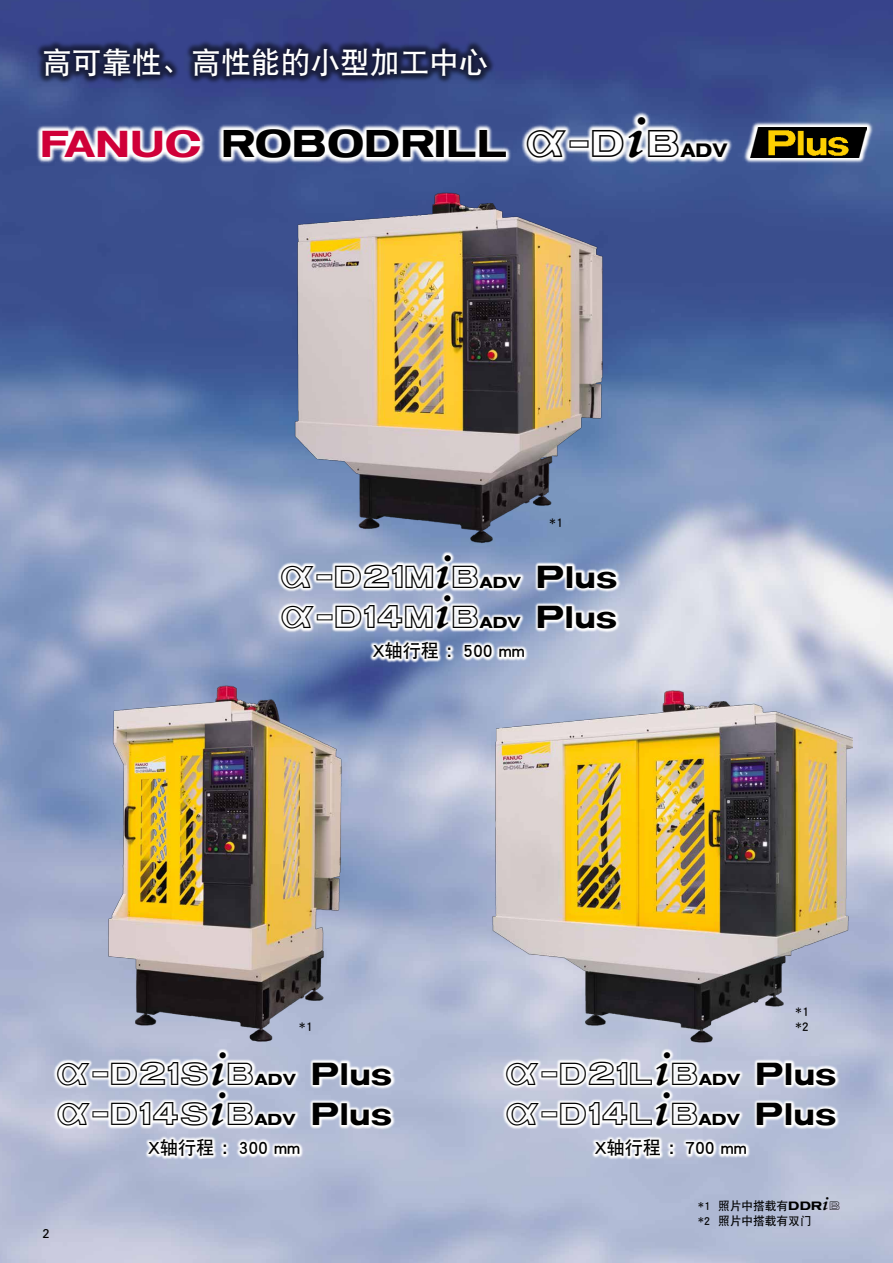
<style>
.page{position:relative;width:893px;height:1263px;background:#fff}
.page>*{position:absolute;margin:0;border:0;box-sizing:border-box;transform-origin:0 0}
.t1{font:36.15px "FANUCBK TTF";color:#000}
.t2{font:36.15px "FANUCWT TTF";color:#000}
.t3{font:29.7px/40.3px "FANUCWT TTF";color:#000}
.t4{font:29.7px "DF Hei GB W7";color:#fff}
.t5{font:18px "DF Hei GB W7";color:#000}
.t6{font:12.75px/14.9px "DF Hei GB W7";color:#000}
.t7{font:12.75px "Univers";color:#000}
.t8{font:11.7px/14.9px "DF Hei GB W7";color:#000}
.s1{font-family:"Fanuc Logo 1.0 Regular";color:#cf0038}
.s2{font-family:"FANUCBK TTF";font-size:18px}
.s3{font-family:"FANUCBK TTF";font-size:14.85px}
.s4{font-family:"FANUCBK TTF"}
.s5{font-family:"Fanuc Logo 1.0 Regular"}
.s6{font-family:"Fanuc Logo 2.0 P Regular"}
</style>
<div class="page">
<img style="left:0;top:0;width:893px;height:1263px">
<img style="left:35px;top:39px;width:461px;height:47px">
<img style="left:37px;top:42px;width:457px;height:40px">
<img style="left:277px;top:550px;width:344px;height:114px">
<img style="left:277px;top:552px;width:343px;height:110px">
<img style="left:52px;top:1047px;width:345px;height:114px">
<img style="left:53px;top:1050px;width:343px;height:109px">
<img style="left:501px;top:1047px;width:340px;height:114px">
<img style="left:502px;top:1050px;width:338px;height:109px">
<img style="left:36px;top:110px;width:857px;height:63px">
<img style="left:37px;top:113px;width:856px;height:60px">
<img style="left:743px;top:120px;width:131px;height:45px">
<img style="left:746px;top:124px;width:125px;height:37px">
<img style="left:750px;top:128px;width:117px;height:30px">
<img style="left:102px;top:670px;width:245px;height:376px">
<img style="left:290px;top:177px;width:318px;height:368px">
<img style="left:489px;top:688px;width:364px;height:358px">
<svg style="left:281px;top:565px;width:33px;height:23px"></svg>
<svg style="left:282px;top:606px;width:32px;height:23px"></svg>
<svg style="left:57px;top:1063px;width:33px;height:22px"></svg>
<svg style="left:57px;top:1103px;width:33px;height:23px"></svg>
<svg style="left:506px;top:1063px;width:33px;height:22px"></svg>
<svg style="left:506px;top:1103px;width:33px;height:23px"></svg>
<svg style="left:527px;top:130px;width:39px;height:28px"></svg>
<p class="t4" style="left:43px;top:46px;width:448px">高可靠性、高性能的小型加工中心</p>
<p class="t1" style="left:41px;top:126px;width:468px"><span class="s1">&lt;</span> ROBODRILL</p>
<p class="t2" style="left:568px;top:126px;width:161px">-D✔B<span class="s2">ADV</span></p>
<p class="t6" style="left:550px;top:515px;width:15px">*1</p>
<p class="t3" style="left:315px;top:557px;width:304px">-D21M✔B<span class="s3">ADV</span> <span class="s4">Plus </span>-D14M✔B<span class="s3">ADV</span> <span class="s4">Plus</span></p>
<p class="t5" style="left:373px;top:641px;width:154px">X轴行程 ：500 mm</p>
<p class="t6" style="left:299px;top:1018px;width:15px">*1</p>
<p class="t6" style="left:795px;top:1003px;width:15px">*1 *2</p>
<p class="t7" style="left:43px;top:1226px;width:9px">2</p>
<p class="t3" style="left:91px;top:1054px;width:303px">-D21S✔B<span class="s3">ADV</span> <span class="s4">Plus </span>-D14S✔B<span class="s3">ADV</span> <span class="s4">Plus</span></p>
<p class="t5" style="left:148px;top:1138px;width:154px">X轴行程 ：300 mm</p>
<p class="t3" style="left:540px;top:1054px;width:298px">-D21L✔B<span class="s3">ADV</span> <span class="s4">Plus </span>-D14L✔B<span class="s3">ADV</span> <span class="s4">Plus</span></p>
<p class="t5" style="left:595px;top:1138px;width:154px">X轴行程 ：700 mm</p>
<p class="t8" style="left:698px;top:1198px;width:144px">*1 照片中搭载有<span class="s5">DDR+</span><span class="s6">B </span>*2 照片中搭载有双门</p>
</div>
